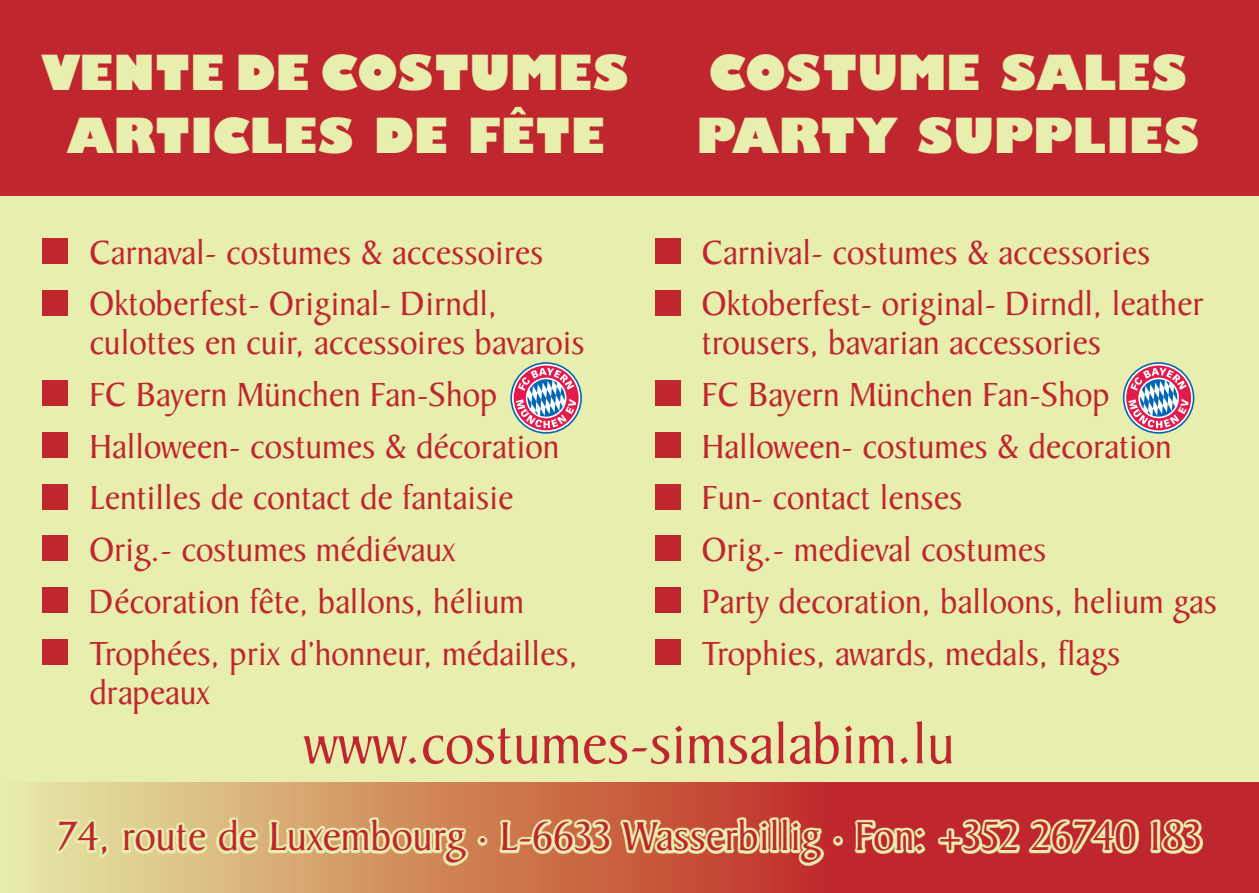
<style>
.page{position:relative;width:1259px;height:893px;background:#e7eeae}
.page>*{position:absolute;margin:0;border:0;box-sizing:border-box;transform-origin:0 0}
.t1{font:60px "Baker Signet Std";color:#c0262d}
.t2{font:800 48px/63px "Humanist 521 BT";color:#e7eeae;text-align:center}
.t3{font:43.5px "Baker Signet Std";color:#c0262d}
.t4{font:36px/51.6px "Baker Signet Std";color:#c0262d}
</style>
<div class="page">
<svg style="left:38px;top:782px;width:1221px;height:111px;background:#cb644c"></svg>
<div style="left:43px;top:238px;width:25px;height:26px;background:#c0262d"></div>
<div style="left:43px;top:290px;width:25px;height:25px;background:#c0262d"></div>
<div style="left:43px;top:381px;width:25px;height:25px;background:#c0262d"></div>
<div style="left:43px;top:432px;width:25px;height:26px;background:#c0262d"></div>
<div style="left:43px;top:484px;width:25px;height:25px;background:#c0262d"></div>
<div style="left:43px;top:536px;width:25px;height:25px;background:#c0262d"></div>
<div style="left:43px;top:587px;width:25px;height:26px;background:#c0262d"></div>
<div style="left:43px;top:639px;width:25px;height:26px;background:#c0262d"></div>
<div style="left:0;top:0;width:1259px;height:196px;background:#c0262d"></div>
<svg style="left:510px;top:362px;width:72px;height:72px"></svg>
<svg style="left:512px;top:364px;width:68px;height:68px"></svg>
<svg style="left:514px;top:365px;width:64px;height:65px"></svg>
<svg style="left:516px;top:368px;width:60px;height:60px;background:#c38caa"></svg>
<div style="left:655px;top:238px;width:25px;height:26px;background:#c0262d"></div>
<div style="left:655px;top:290px;width:25px;height:25px;background:#c0262d"></div>
<div style="left:655px;top:381px;width:25px;height:25px;background:#c0262d"></div>
<div style="left:655px;top:432px;width:25px;height:26px;background:#c0262d"></div>
<div style="left:655px;top:484px;width:25px;height:25px;background:#c0262d"></div>
<div style="left:655px;top:536px;width:25px;height:25px;background:#c0262d"></div>
<div style="left:655px;top:587px;width:25px;height:26px;background:#c0262d"></div>
<div style="left:655px;top:639px;width:25px;height:26px;background:#c0262d"></div>
<svg style="left:1123px;top:362px;width:71px;height:72px"></svg>
<svg style="left:1124px;top:364px;width:68px;height:68px"></svg>
<svg style="left:1126px;top:365px;width:65px;height:65px"></svg>
<svg style="left:1128px;top:368px;width:60px;height:60px;background:#c38caa"></svg>
<svg style="left:56px;top:817px;width:1147px;height:49px"></svg>
<h2 class="t2" style="left:43px;top:40px;width:588px">VENTE DE COSTUMES<br>ARTICLES DE FÊTE</h2>
<h2 class="t2" style="left:697px;top:40px;width:504px;text-align:left">COSTUME SALES<br>PARTY SUPPLIES</h2>
<p class="t4" style="left:89px;top:228px;width:455px">Carnaval- costumes &amp; accessoires<br>Oktoberfest- Original- Dirndl,</p>
<p class="t4" style="left:89px;top:318px;width:497px">culottes en cuir, accessoires bavarois FC Bayern München Fan-Shop Halloween- costumes &amp; décoration Lentilles de contact de fantaisie Orig.- costumes médiévaux Décoration fête, ballons, hélium Trophées, prix d’honneur, médailles,</p>
<p class="t4" style="left:89px;top:668px;width:123px">drapeaux</p>
<p class="t4" style="left:702px;top:228px;width:503px">Carnival- costumes &amp; accessories<br>Oktoberfest- original- Dirndl, leather</p>
<p class="t4" style="left:702px;top:318px;width:517px">trousers, bavarian accessories<br>FC Bayern München Fan-Shop<br>Halloween- costumes &amp; decoration<br>Fun- contact lenses<br>Orig.- medieval costumes<br>Party decoration, balloons, helium gas<br>Trophies, awards, medals, flags</p>
<h1 class="t1" style="left:304px;top:712px;width:652px">www.costumes-simsalabim.lu</h1>
<p class="t3" style="left:57px;top:813px;width:1147px">74, route de Luxembourg · L-6633 Wasserbillig · Fon: +352 26740 183</p>
</div>
